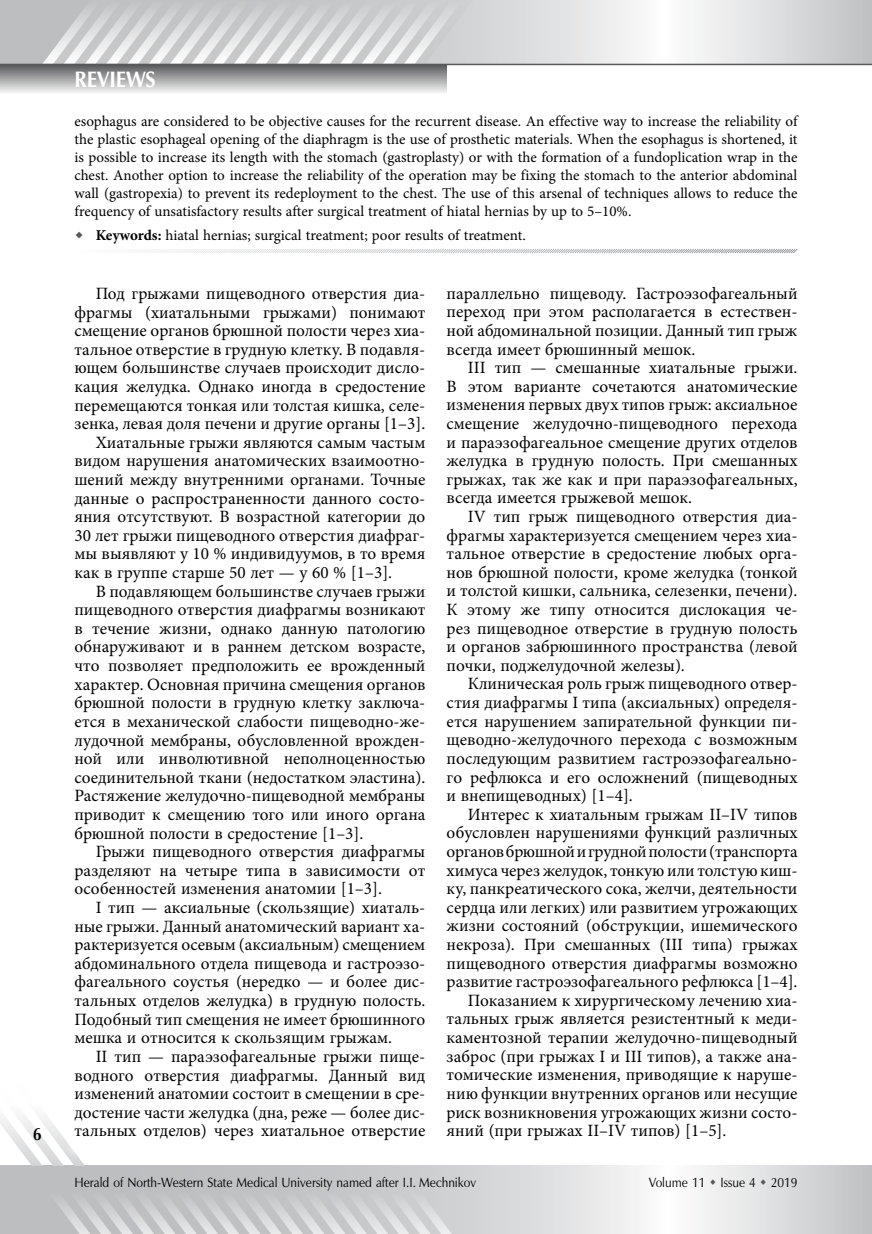
<style>
.page{position:relative;width:872px;height:1234px;background:#fff}
.page>*{position:absolute;margin:0;border:0;box-sizing:border-box;transform-origin:0 0}
.t1{font:700 22.5px "Optimum AP";color:#fff;scale:.9 1}
.t2{font:700 18px "Optimum AP";color:#000;scale:.85 1}
.t3{font:17.25px/18.6px "Minion Pro";color:#000;text-align:justify}
.t4{font:15px/18px "Minion Pro";color:#000;text-align:justify}
.t5{font:13.5px "Optimum AP";color:#000;scale:.9 1}
.s1{font-weight:700}
</style>
<div class="page">
<svg style="left:0;top:0;width:872px;height:64px"></svg>
<svg style="left:468px;top:1165px;width:404px;height:68px"></svg>
<div style="left:0;top:64px;width:446px;height:30px;background:linear-gradient(to bottom,#555658,#f4f4f4)"></div>
<svg style="left:43px;top:0;width:446px;height:64px;background:#d1d2d4"></svg>
<hr style="left:0;top:64px;width:872px;height:1px;background:#58595b">
<svg style="left:0;top:1116px;width:468px;height:117px"></svg>
<div style="left:64px;top:1130px;width:23px;height:28px;background:#fff;opacity:.75"></div>
<svg style="left:131px;top:249px;width:667px;height:5px"></svg>
<svg style="left:710px;top:1178px;width:5px;height:6px"></svg>
<svg style="left:761px;top:1178px;width:5px;height:6px"></svg>
<p class="t2" style="left:33px;top:1124px;width:11px">6</p>
<h1 class="t1" style="left:74px;top:67px;width:27px">REVIEWS</h1>
<p class="t4" style="left:74px;top:112px;width:724px">esophagus are considered to be objective causes for the recurrent disease. An effective way to increase the reliability of the plastic esophageal opening of the diaphragm is the use of prosthetic materials. When the esophagus is shortened, it is possible to increase its length with the stomach (gastroplasty) or with the formation of a fundoplication wrap in the chest. Another option to increase the reliability of the operation may be fixing the stomach to the anterior abdominal wall (gastropexia) to prevent its redeployment to the chest. The use of this arsenal of techniques allows to reduce the frequency of unsatisfactory results after surgical treatment of hiatal hernias by up to 5–10%.</p>
<p class="t4" style="left:96px;top:226px;width:431px"><span class="s1">Keywords:</span> hiatal hernias; surgical treatment; poor results of treatment.</p>
<p class="t3" style="left:96px;top:284px;width:331px">Под грыжами пищеводного отверстия диа-</p>
<p class="t3" style="left:74px;top:303px;width:352px">фрагмы (хиатальными грыжами) понимают</p>
<p class="t3" style="left:74px;top:321px;width:350px">смещение органов брюшной полости через хиа-</p>
<p class="t3" style="left:74px;top:340px;width:352px">тальное отверстие в грудную клетку. В подавля-</p>
<p class="t3" style="left:74px;top:358px;width:352px">ющем большинстве случаев происходит дисло-</p>
<p class="t3" style="left:74px;top:377px;width:352px">кация желудка. Однако иногда в средостение</p>
<p class="t3" style="left:74px;top:396px;width:352px">перемещаются тонкая или толстая кишка, селе-</p>
<p class="t3" style="left:74px;top:414px;width:352px">зенка, левая доля печени и другие органы [1–3].</p>
<p class="t3" style="left:96px;top:433px;width:331px">Хиатальные грыжи являются самым частым</p>
<p class="t3" style="left:74px;top:451px;width:352px">видом нарушения анатомических взаимоотно-</p>
<p class="t3" style="left:74px;top:470px;width:352px">шений между внутренними органами. Точные</p>
<p class="t3" style="left:74px;top:489px;width:352px">данные о распространенности данного состо-</p>
<p class="t3" style="left:74px;top:507px;width:352px">яния отсутствуют. В возрастной категории до</p>
<p class="t3" style="left:74px;top:526px;width:352px">30 лет грыжи пищеводного отверстия диафраг-</p>
<p class="t3" style="left:74px;top:544px;width:352px">мы выявляют у 10 % индивидуумов, в то время</p>
<p class="t3" style="left:74px;top:563px;width:319px">как в группе старше 50 лет — у 60 % [1–3].</p>
<p class="t3" style="left:96px;top:581px;width:331px">В подавляющем большинстве случаев грыжи</p>
<p class="t3" style="left:74px;top:600px;width:352px">пищеводного отверстия диафрагмы возникают</p>
<p class="t3" style="left:74px;top:619px;width:352px">в течение жизни, однако данную патологию</p>
<p class="t3" style="left:74px;top:637px;width:352px">обнаруживают и в раннем детском возрасте,</p>
<p class="t3" style="left:74px;top:656px;width:352px">что позволяет предположить ее врожденный</p>
<p class="t3" style="left:74px;top:674px;width:352px">характер. Основная причина смещения органов</p>
<p class="t3" style="left:74px;top:693px;width:352px">брюшной полости в грудную клетку заключа-</p>
<p class="t3" style="left:74px;top:712px;width:352px">ется в механической слабости пищеводно-же-</p>
<p class="t3" style="left:74px;top:730px;width:352px">лудочной мембраны, обусловленной врожден-</p>
<p class="t3" style="left:74px;top:749px;width:352px">ной или инволютивной неполноценностью</p>
<p class="t3" style="left:74px;top:767px;width:352px">соединительной ткани (недостатком эластина).</p>
<p class="t3" style="left:74px;top:786px;width:352px">Растяжение желудочно-пищеводной мембраны</p>
<p class="t3" style="left:74px;top:805px;width:352px">приводит к смещению того или иного органа</p>
<p class="t3" style="left:74px;top:823px;width:290px">брюшной полости в средостение [1–3].</p>
<p class="t3" style="left:96px;top:842px;width:331px">Грыжи пищеводного отверстия диафрагмы</p>
<p class="t3" style="left:74px;top:860px;width:352px">разделяют на четыре типа в зависимости от</p>
<p class="t3" style="left:74px;top:879px;width:309px">особенностей изменения анатомии [1–3].</p>
<p class="t3" style="left:96px;top:898px;width:331px">I тип — аксиальные (скользящие) хиаталь-</p>
<p class="t3" style="left:74px;top:916px;width:352px">ные грыжи. Данный анатомический вариант ха-</p>
<p class="t3" style="left:74px;top:935px;width:352px">рактеризуется осевым (аксиальным) смещением</p>
<p class="t3" style="left:74px;top:953px;width:352px">абдоминального отдела пищевода и гастроэзо-</p>
<p class="t3" style="left:74px;top:972px;width:352px">фагеального соустья (нередко — и более дис-</p>
<p class="t3" style="left:74px;top:991px;width:352px">тальных отделов желудка) в грудную полость.</p>
<p class="t3" style="left:74px;top:1009px;width:352px">Подобный тип смещения не имеет брюшинного</p>
<p class="t3" style="left:74px;top:1028px;width:319px">мешка и относится к скользящим грыжам.</p>
<p class="t3" style="left:96px;top:1046px;width:331px">II тип — параэзофагеальные грыжи пище-</p>
<p class="t3" style="left:74px;top:1065px;width:352px">водного отверстия диафрагмы. Данный вид</p>
<p class="t3" style="left:74px;top:1084px;width:352px">изменений анатомии состоит в смещении в сре-</p>
<p class="t3" style="left:74px;top:1102px;width:352px">достение части желудка (дна, реже — более дис-</p>
<p class="t3" style="left:74px;top:1121px;width:352px">тальных отделов) через хиатальное отверстие</p>
<p class="t3" style="left:446px;top:284px;width:352px">параллельно пищеводу. Гастроэзофагеальный переход при этом располагается в естествен&shy;ной абдоминальной позиции. Данный тип грыж всегда имеет брюшинный мешок.</p>
<p class="t3" style="left:446px;top:358px;width:352px;text-indent:21px">III тип — смешанные хиатальные грыжи.<br>В этом варианте сочетаются анатомические изменения первых двух типов грыж: аксиальное смещение желудочно-пищеводного перехода и параэзофагеальное смещение других отделов желудка в грудную полость. При смешанных грыжах, так же как и при параэзофагеальных, всегда имеется грыжевой мешок.</p>
<p class="t3" style="left:446px;top:507px;width:352px;text-indent:21px">IV тип грыж пищеводного отверстия диа&shy;фрагмы характеризуется смещением через хиа&shy;тальное отверстие в средостение любых орга&shy;нов брюшной полости, кроме желудка (тонкой и толстой кишки, сальника, селезенки, печени).<br>К этому же типу относится дислокация че&shy;рез пищеводное отверстие в грудную полость и органов забрюшинного пространства (левой почки, поджелудочной железы).</p>
<p class="t3" style="left:446px;top:674px;width:352px;text-indent:21px">Клиническая роль грыж пищеводного отвер&shy;стия диафрагмы I типа (аксиальных) определя&shy;ется нарушением запирательной функции пи&shy;щеводно-желудочного перехода с возможным последующим развитием гастроэзофагеально&shy;го рефлюкса и его осложнений (пищеводных и внепищеводных) [1–4].</p>
<p class="t3" style="left:468px;top:804px;width:331px">Интерес к хиатальным грыжам II–IV типов</p>
<p class="t3" style="left:446px;top:823px;width:352px">обусловлен нарушениями функций различных</p>
<p class="t3" style="left:446px;top:842px;width:352px">органов брюшной и грудной полости (транспорта</p>
<p class="t3" style="left:446px;top:860px;width:352px">химуса через желудок, тонкую или толстую киш-</p>
<p class="t3" style="left:446px;top:879px;width:352px">ку, панкреатического сока, желчи, деятельности</p>
<p class="t3" style="left:446px;top:897px;width:352px">сердца или легких) или развитием угрожающих</p>
<p class="t3" style="left:446px;top:916px;width:352px">жизни состояний (обструкции, ишемического</p>
<p class="t3" style="left:446px;top:935px;width:352px">некроза). При смешанных (III типа) грыжах</p>
<p class="t3" style="left:446px;top:953px;width:352px">пищеводного отверстия диафрагмы возможно</p>
<p class="t3" style="left:446px;top:972px;width:352px">развитие гастроэзофагеального рефлюкса [1–4].</p>
<p class="t3" style="left:468px;top:990px;width:329px">Показанием к хирургическому лечению хиа-</p>
<p class="t3" style="left:446px;top:1009px;width:352px">тальных грыж является резистентный к меди-</p>
<p class="t3" style="left:446px;top:1028px;width:352px">каментозной терапии желудочно-пищеводный</p>
<p class="t3" style="left:446px;top:1046px;width:352px">заброс (при грыжах I и III типов), а также ана-</p>
<p class="t3" style="left:446px;top:1065px;width:352px">томические изменения, приводящие к наруше-</p>
<p class="t3" style="left:446px;top:1083px;width:352px">нию функции внутренних органов или несущие</p>
<p class="t3" style="left:446px;top:1102px;width:352px">риск возникновения угрожающих жизни состо-</p>
<p class="t3" style="left:446px;top:1121px;width:281px">яний (при грыжах II–IV типов) [1–5].</p>
<p class="t5" style="left:74px;top:1175px;width:448px">Herald of North-Western State Medical University named after I.I. Mechnikov</p>
<p class="t5" style="left:648px;top:1175px;width:167px">Volume 11 Issue 4 2019</p>
</div>
